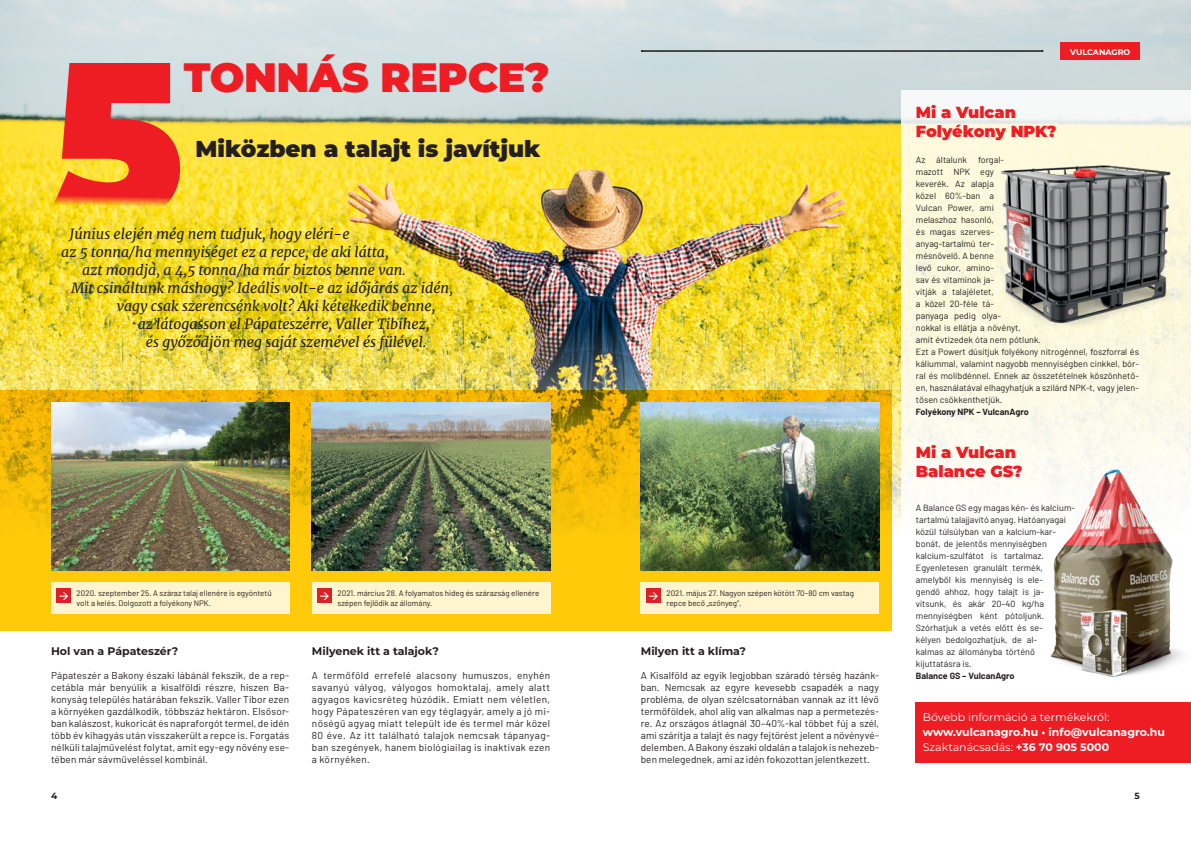
<style>
.page{position:relative;width:1191px;height:842px;background:#fff}
.page>*{position:absolute;margin:0;border:0;box-sizing:border-box;transform-origin:0 0}
.t1{font:900 41px "Montserrat";letter-spacing:-.01em;color:#ee1d23}
.t2{font:900 23px "Montserrat";color:#231f20}
.t3{font:900 16px/19.2px "Montserrat";color:#ee1d23}
.Lead_14_pt{font:italic 14px "Merriweather";color:#231f20}
.t4{font:11px "Montserrat";color:#fff}
.Közcím_Montserrat_11{font:700 11px "Montserrat";letter-spacing:-.005em;color:#231f20}
.t5{font:700 11px "Montserrat";color:#fff}
.Kenyérszöveg_Barlow{font:10px/12px "Barlow";letter-spacing:.015em;color:#231f20;text-align:justify}
.Kenyérszöveg_Barlow-2{font:9px/12px "Barlow";color:#231f20}
.Kenyérszöveg_Barlow-3{font:700 9px "Barlow";color:#231f20}
.t6{font:700 9px "Montserrat";color:#231f20}
.Képalá_Barlow_8_10_p{font:8px/10px "Barlow";color:#231f20}
.t7{font:700 8px "Montserrat";color:#fff}
.s1{font-weight:700}
</style>
<div class="page">
<img style="left:0;top:0;width:1191px;height:535px">
<div style="left:1060px;top:43px;width:80px;height:17px;background:#ee1d23"></div>
<hr style="left:642px;top:51px;width:400px;height:1px;background:#231f20">
<svg style="left:51px;top:63px;width:129px;height:161px;background:#ec683c"></svg>
<svg style="left:901px;top:90px;width:290px;height:673px"></svg>
<svg style="left:0;top:391px;width:891px;height:240px;background:#f1be0d"></svg>
<img style="left:51px;top:403px;width:238px;height:168px">
<img style="left:312px;top:403px;width:238px;height:168px">
<img style="left:641px;top:403px;width:238px;height:168px">
<div style="left:641px;top:583px;width:238px;height:31px;background:#fef4ce"></div>
<div style="left:646px;top:589px;width:15px;height:14px;background:#da2128"></div>
<div style="left:312px;top:583px;width:238px;height:31px;background:#fef4ce"></div>
<div style="left:318px;top:589px;width:14px;height:14px;background:#da2128"></div>
<div style="left:51px;top:583px;width:238px;height:31px;background:#fef4ce"></div>
<div style="left:57px;top:589px;width:14px;height:14px;background:#da2128"></div>
<img style="left:989px;top:158px;width:195px;height:171px">
<img style="left:1036px;top:462px;width:155px;height:220px">
<div style="left:916px;top:702px;width:275px;height:61px;background:#ee1d23"></div>
<p class="t1" style="left:184px;top:46px;width:368px">TONNÁS REPCE?</p>
<p class="t7" style="left:1070px;top:46px;width:62px">VULCANAGRO</p>
<p class="t2" style="left:196px;top:132px;width:346px">Miközben a talajt is javítjuk</p>
<p class="Lead_14_pt" style="left:69px;top:224px;width:282px">Június elején még nem tudjuk, hogy eléri-e</p>
<p class="Lead_14_pt" style="left:61px;top:242px;width:329px">az 5 tonna/ha mennyiséget ez a repce, de aki látta,</p>
<p class="Lead_14_pt" style="left:82px;top:260px;width:325px">azt mondja, a 4,5 tonna/ha már biztos benne van.</p>
<p class="Lead_14_pt" style="left:71px;top:278px;width:383px">Mit csináltunk máshogy? Ideális volt-e az időjárás az idén,</p>
<p class="Lead_14_pt" style="left:117px;top:296px;width:320px">vagy csak szerencsénk volt? Aki kételkedik benne,</p>
<p class="Lead_14_pt" style="left:138px;top:314px;width:293px">az látogasson el Pápateszérre, Valler Tibihez,</p>
<p class="Lead_14_pt" style="left:146px;top:332px;width:282px">és győződjön meg saját szemével és fülével.</p>
<p class="Képalá_Barlow_8_10_p" style="left:77px;top:588px;width:196px">2020. szeptember 25. A száraz talaj ellenére is egyöntetű</p>
<p class="Képalá_Barlow_8_10_p" style="left:77px;top:598px;width:136px">volt a kelés. Dolgozott a folyékony NPK.</p>
<p class="Közcím_Montserrat_11" style="left:51px;top:643px;width:129px">Hol van a Pápateszér?</p>
<p class="Kenyérszöveg_Barlow" style="left:51px;top:669px;width:240px">Pápateszér a Bakony északi lábánál fekszik, de a rep&shy;cetábla már benyúlik a kisalföldi részre, hiszen Ba&shy;konyság település határában fekszik. Valler Tibor ezen a környéken gazdálkodik, többszáz hektáron. Elsősor&shy;ban kalászost, kukoricát és napraforgót termel, de idén több év kihagyás után visszakerült a repce is. Forgatás nélküli talajművelést folytat, amit egy-egy növény ese&shy;tében már sávműveléssel kombinál.</p>
<p class="Képalá_Barlow_8_10_p" style="left:337px;top:588px;width:203px">2021. március 28. A folyamatos hideg és szárazság ellenére</p>
<p class="Képalá_Barlow_8_10_p" style="left:337px;top:598px;width:96px">szépen fejlődik az állomány.</p>
<p class="Közcím_Montserrat_11" style="left:312px;top:643px;width:129px">Milyenek itt a talajok?</p>
<p class="Kenyérszöveg_Barlow" style="left:312px;top:669px;width:240px">A termőföld errefelé alacsony humuszos, enyhén savanyú vályog, vályogos homoktalaj, amely alatt agyagos kavicsréteg húzódik. Emiatt nem véletlen, hogy Pápateszéren van egy téglagyár, amely a jó mi&shy;nőségű agyag miatt települt ide és termel már közel 80 éve. Az itt található talajok nemcsak tápanyag&shy;ban szegények, hanem biológiailag is inaktívak ezen a környéken.</p>
<p class="Képalá_Barlow_8_10_p" style="left:666px;top:588px;width:189px">2021. május 27. Nagyon szépen kötött 70–80 cm vastag repce becő „szőnyeg”.</p>
<p class="Közcím_Montserrat_11" style="left:641px;top:643px;width:106px">Milyen itt a klíma?</p>
<p class="Kenyérszöveg_Barlow" style="left:641px;top:669px;width:240px">A Kisalföld az egyik legjobban száradó térség hazánk&shy;ban. Nemcsak az egyre kevesebb csapadék a nagy probléma, de olyan szélcsatornában vannak az itt lévő termőföldek, ahol alig van alkalmas nap a permetezés&shy;re. Az országos átlagnál 30–40%-kal többet fúj a szél, ami szárítja a talajt és nagy fejtörést jelent a növényvé&shy;delemben. A Bakony északi oldalán a talajok is nehezeb&shy;ben melegednek, ami az idén fokozottan jelentkezett.</p>
<p class="t3" style="left:916px;top:102px;width:142px">Mi a Vulcan<br>Folyékony NPK?</p>
<p class="Kenyérszöveg_Barlow-2" style="left:916px;top:153px;width:224px">Az általunk forgal-<br>mazott NPK egy<br>keverék. Az alapja<br>közel 60%-ban a<br>Vulcan Power, ami<br>melaszhoz hasonló,<br>és magas szerves-<br>anyag-tartalmú ter-<br>mésnövelő. A benne<br>levő cukor, amino-<br>sav és vitaminok ja-<br>vítják a talajéletet,<br>a közel 20-féle tá-<br>panyaga pedig olya-<br>nokkal is ellátja a növényt,<br>amit évtizedek óta nem pótlunk.<br>Ezt a Powert dúsítjuk folyékony nitrogénnel, foszforral és káliummal, valamint nagyobb mennyiségben cinkkel, bór&shy;ral és molibdénnel. Ennek az összetételnek köszönhető&shy;en, használatával elhagyhatjuk a szilárd NPK-t, vagy jelen&shy;tősen csökkenthetjük.</p>
<p class="Kenyérszöveg_Barlow-3" style="left:916px;top:406px;width:114px">Folyékony NPK – VulcanAgro</p>
<p class="t3" style="left:916px;top:442px;width:108px">Mi a Vulcan<br>Balance GS?</p>
<p class="Kenyérszöveg_Barlow-2" style="left:916px;top:501px;width:160px">A Balance GS egy magas kén- és kalcium&shy;tartalmú talajjavító anyag. Hatóanyagai közül túlsúlyban van a kalcium-kar&shy;bonát, de jelentős mennyiségben kalcium-szulfátot is tartalmaz.<br>Egyenletesen granulált termék, amelyből kis mennyiség is ele-<br>gendő ahhoz, hogy talajt is ja&shy;vítsunk, és akár 20–40 kg/ha mennyiségben ként pótoljunk.<br>Szórhatjuk a vetés előtt és se-<br>kélyen bedolgozhatjuk, de al-<br>kalmas az állományba történő kijuttatásra is.</p>
<p class="Kenyérszöveg_Barlow-3" style="left:916px;top:670px;width:100px">Balance GS – VulcanAgro</p>
<p class="t4" style="left:922px;top:709px;width:188px">Bővebb információ a termékekről:</p>
<p class="t5" style="left:922px;top:724px;width:244px">www.vulcanagro.hu • info@vulcanagro.hu</p>
<p class="t4" style="left:922px;top:739px;width:188px">Szaktanácsadás: <span class="s1">+36 70 905 5000</span></p>
<p class="t6" style="left:51px;top:790px;width:8px">4</p>
<p class="t6" style="left:1134px;top:790px;width:7px">5</p>
</div>
